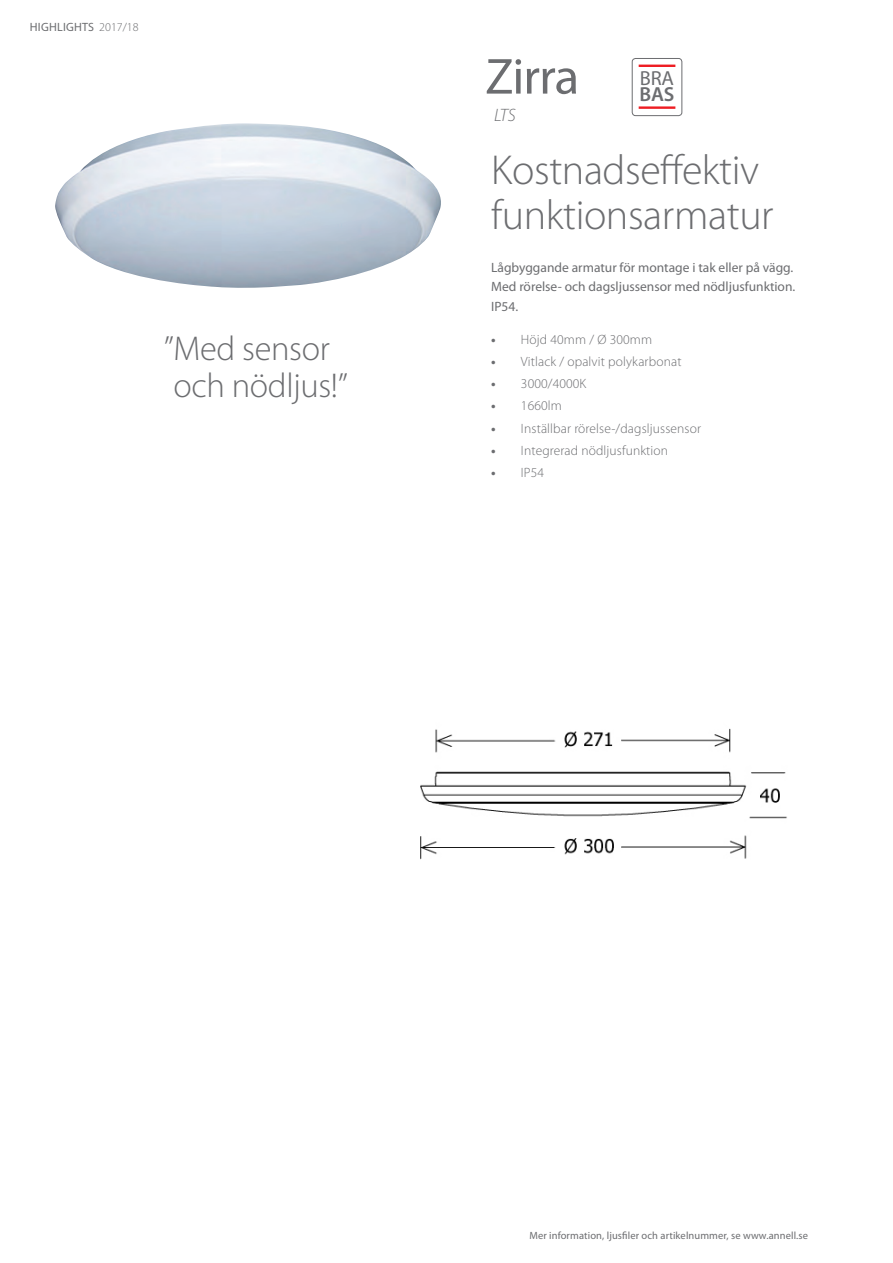
<style>
.page{position:relative;width:893px;height:1263px;background:#fff}
.page>*{position:absolute;margin:0;border:0;box-sizing:border-box;transform-origin:0 0}
.t1{font:51px "Myriad Pro";letter-spacing:-.02em;color:#6c6d70}
.t2{font:300 42px/45px "Myriad Pro";letter-spacing:-.01em;color:#6c6d70}
.t3{font:300 34.5px/37.5px "Myriad Pro";letter-spacing:-.01em;color:#6c6d70}
.t4{font:20.4px "Myriad Pro";color:#6c6d70}
.t5{font:600 20.4px "Myriad Pro";color:#6c6d70}
.t6{font:italic 300 18px "Myriad Pro";color:#6c6d70}
.t7{font:300 13.5px "Myriad Pro";letter-spacing:.01em;color:#6c6d70}
.t8{font:13.5px/19.5px "Myriad Pro";color:#6c6d70}
.t9{font:12px "Myriad Pro";letter-spacing:.02em;color:#6c6d70}
.t10{font:10.5px "Myriad Pro";letter-spacing:.01em;color:#6c6d70}
.s1{font-weight:300}
.s2{font-weight:700}
</style>
<div class="page">
<img style="left:55px;top:123px;width:386px;height:165px">
<div style="left:632px;top:58px;width:50px;height:58px;border:1px solid #6c6d70;border-radius:3px"></div>
<hr style="left:639px;top:65px;width:36px;height:2px;background:#ee1d23">
<hr style="left:639px;top:106px;width:36px;height:3px;background:#ee1d23">
<img style="left:420px;top:728px;width:367px;height:132px">
<p class="t9" style="left:30px;top:21px;width:110px">HIGHLIGHTS <span class="s1">2017/18</span></p>
<h3 class="t3" style="left:164px;top:330px;width:185px">”Med sensor och nödljus!”</h3>
<h1 class="t1" style="left:485px;top:49px;width:95px">Zirra</h1>
<h3 class="t6" style="left:494px;top:105px;width:23px">LTS</h3>
<h2 class="t2" style="left:491px;top:148px;width:284px">Kostnadseffektiv funktionsarmatur</h2>
<p class="t8" style="left:491px;top:258px;width:306px">Lågbyggande armatur för montage i tak eller på vägg.<br>Med rörelse- och dagsljussensor med nödljusfunktion.<br>IP54.</p>
<p class="t7" style="left:491px;top:332px;width:162px"><span class="s2">•</span> Höjd 40mm / Ø 300mm</p>
<p class="t7" style="left:491px;top:354px;width:192px"><span class="s2">•</span> Vitlack / opalvit polykarbonat</p>
<p class="t7" style="left:491px;top:376px;width:97px"><span class="s2">•</span> 3000/4000K</p>
<p class="t7" style="left:491px;top:398px;width:72px"><span class="s2">•</span> 1660lm</p>
<p class="t7" style="left:491px;top:421px;width:211px"><span class="s2">•</span> Inställbar rörelse-/dagsljussensor</p>
<p class="t7" style="left:491px;top:443px;width:178px"><span class="s2">•</span> Integrerad nödljusfunktion</p>
<p class="t7" style="left:491px;top:465px;width:54px"><span class="s2">•</span> IP54</p>
<h3 class="t4" style="left:640px;top:67px;width:36px">BRA</h3>
<h3 class="t5" style="left:640px;top:83px;width:36px">BAS</h3>
<p class="t10" style="left:529px;top:1230px;width:280px">Mer information, ljusfiler och artikelnummer, se www.annell.se</p>
</div>
